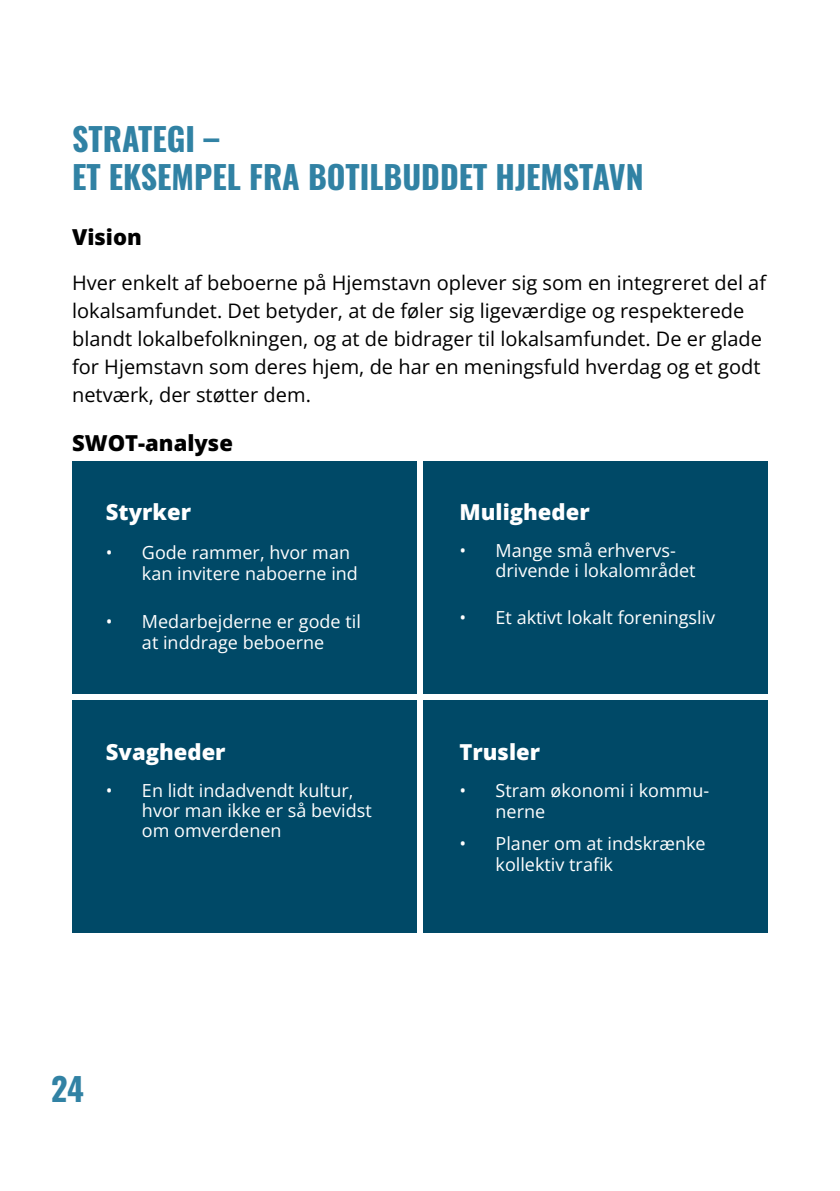
<style>
.page{position:relative;width:840px;height:1191px;background:#fff}
.page>*{position:absolute;margin:0;border:0;box-sizing:border-box;transform-origin:0 0}
.t1{font:700 32px/38.4px "Oswald";color:#3182a4}
.t2{font:800 22px "Open Sans";color:#fff}
.t3{font:800 22px "Open Sans";color:#000}
.t4{font:700 20px/28px "Open Sans";color:#000}
.t5{font:18px/21.6px "Open Sans";color:#fff}
</style>
<div class="page">
<div style="left:72px;top:460px;width:344px;height:233px;background:#004967"></div>
<div style="left:423px;top:460px;width:344px;height:233px;background:#004967"></div>
<div style="left:72px;top:700px;width:344px;height:233px;background:#004967"></div>
<div style="left:423px;top:700px;width:344px;height:233px;background:#004967"></div>
<h1 class="t1" style="left:72px;top:121px;width:573px">STRATEGI –<br>ET EKSEMPEL FRA BOTILBUDDET HJEMSTAVN</h1>
<p class="t3" style="left:72px;top:222px;width:71px">Vision</p>
<p class="t4" style="left:72px;top:268px;width:695px">Hver enkelt af beboerne på Hjemstavn oplever sig som en integreret del af lokalsamfundet. Det betyder, at de føler sig ligeværdige og respekterede blandt lokalbefolkningen, og at de bidrager til lokalsamfundet. De er glade for Hjemstavn som deres hjem, de har en meningsfuld hverdag og et godt netværk, der støtter dem.</p>
<p class="t3" style="left:72px;top:428px;width:162px">SWOT-analyse</p>
<p class="t2" style="left:106px;top:497px;width:86px">Styrker</p>
<p class="t5" style="left:142px;top:541px;width:217px;text-indent:-36px">• Gode rammer, hvor man kan invitere naboerne ind</p>
<p class="t5" style="left:106px;top:610px;width:256px;text-align:center">• Medarbejderne er gode til at inddrage beboerne</p>
<p class="t2" style="left:106px;top:736px;width:121px">Svagheder</p>
<p class="t5" style="left:142px;top:780px;width:231px;line-height:20px;text-indent:-36px">• En lidt indadvendt kultur, hvor man ikke er så bevidst om omverdenen</p>
<h1 class="t1" style="left:51px;top:1071px;width:34px">24</h1>
<p class="t2" style="left:459px;top:497px;width:131px">Muligheder</p>
<p class="t5" style="left:495px;top:540px;width:201px;line-height:20px;text-indent:-36px">• Mange små erhvervs&shy;drivende i lokalområdet</p>
<p class="t5" style="left:459px;top:606px;width:257px">• Et aktivt lokalt foreningsliv</p>
<p class="t2" style="left:459px;top:736px;width:82px">Trusler</p>
<p class="t5" style="left:495px;top:779px;width:215px;text-indent:-36px">• Stram økonomi i kommu&shy;nerne</p>
<p class="t5" style="left:495px;top:832px;width:211px;text-indent:-36px">• Planer om at indskrænke kollektiv trafik</p>
</div>
